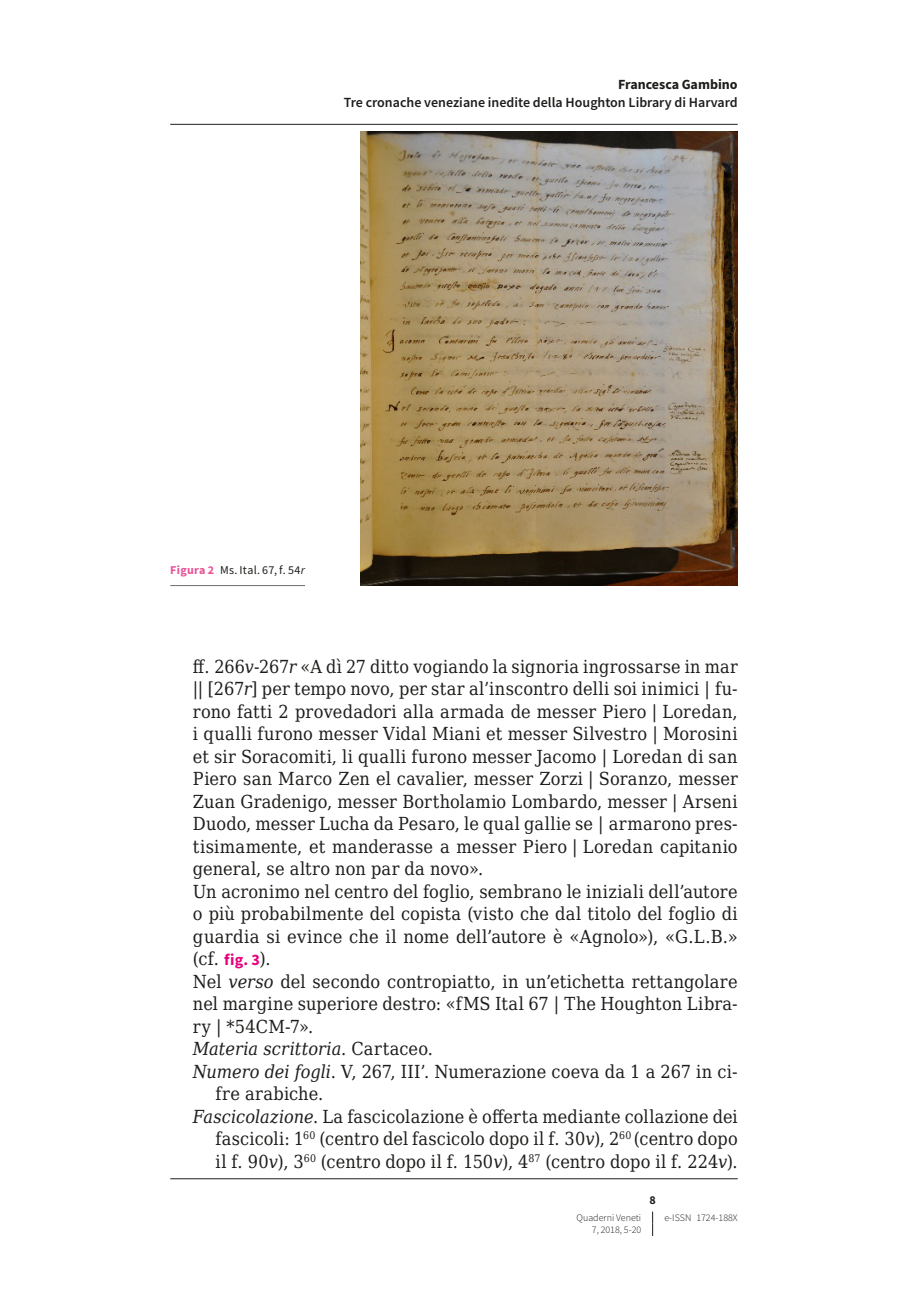
<style>
.page{position:relative;width:908px;height:1304px;background:#fff}
.page>*{position:absolute;margin:0;border:0;box-sizing:border-box;transform-origin:0 0}
.t1{font:18px "DejaVu Serif Condensed";letter-spacing:.01em;color:#1d1d1b}
.t2{font:italic 18px "DejaVu Serif Condensed";letter-spacing:.01em;color:#1d1d1b}
.t3{font:600 14px "Source Sans Pro";color:#1d1d1b}
.t4{font:700 14px "Source Sans Pro";color:#1d1d1b}
.t5{font:12px "Source Sans Pro";letter-spacing:.025em;color:#1d1d1b}
.t6{font:700 12px "Source Sans Pro";color:#1d1d1b}
.t7{font:300 10px "Source Sans Pro";color:#1d1d1b}
.s1{font-weight:700;color:#ea5297}
.s2{font-style:italic}
.s3{font-family:"Source Sans Pro";font-weight:700;font-size:16px;color:#e6007d}
.s4{font-style:normal}
</style>
<div class="page">
<hr style="left:170px;top:585px;width:135px;height:1px;background:#706f6f">
<img style="left:360px;top:132px;width:377px;height:453px">
<svg style="left:652px;top:1212px;width:1px;height:24px"></svg>
<hr style="left:170px;top:124px;width:567px;height:1px;background:#1d1d1b">
<hr style="left:170px;top:1178px;width:567px;height:1px;background:#1d1d1b">
<p class="t4" style="left:618px;top:75px;width:121px">Francesca Gambino</p>
<p class="t3" style="left:343px;top:94px;width:395px">Tre cronache veneziane inedite della Houghton Library di Harvard</p>
<p class="t5" style="left:170px;top:562px;width:136px"><span class="s1">Figura 2</span> Ms. Ital. 67, f. 54<span class="s2">r</span></p>
<p class="t1" style="left:193px;top:653px;width:546px">ff. 266<span class="s2">v</span>-267<span class="s2">r</span> «A dì 27 ditto vogiando la signoria ingrossarse in mar</p>
<p class="t1" style="left:193px;top:675px;width:546px">|| [267<span class="s2">r</span>] per tempo novo, per star al’inscontro delli soi inimici | fu-</p>
<p class="t1" style="left:193px;top:698px;width:546px">rono fatti 2 provedadori alla armada de messer Piero | Loredan,</p>
<p class="t1" style="left:193px;top:720px;width:546px">i qualli furono messer Vidal Miani et messer Silvestro | Morosini</p>
<p class="t1" style="left:193px;top:743px;width:546px">et sir Soracomiti, li qualli furono messer Jacomo | Loredan di san</p>
<p class="t1" style="left:193px;top:765px;width:546px">Piero san Marco Zen el cavalier, messer Zorzi | Soranzo, messer</p>
<p class="t1" style="left:193px;top:788px;width:546px">Zuan Gradenigo, messer Bortholamio Lombardo, messer | Arseni</p>
<p class="t1" style="left:193px;top:810px;width:546px">Duodo, messer Lucha da Pesaro, le qual gallie se | armarono pres-</p>
<p class="t1" style="left:193px;top:833px;width:546px">tisimamente, et manderasse a messer Piero | Loredan capitanio</p>
<p class="t1" style="left:193px;top:855px;width:292px">general, se altro non par da novo».</p>
<p class="t1" style="left:193px;top:878px;width:546px">Un acronimo nel centro del foglio, sembrano le iniziali dell’autore</p>
<p class="t1" style="left:193px;top:900px;width:546px">o più probabilmente del copista (visto che dal titolo del foglio di</p>
<p class="t1" style="left:193px;top:923px;width:546px">guardia si evince che il nome dell’autore è «Agnolo»), «G.L.B.»</p>
<p class="t1" style="left:193px;top:945px;width:79px">(cf. <span class="s3">fig. 3</span>).</p>
<p class="t1" style="left:193px;top:968px;width:546px">Nel <span class="s2">verso</span> del secondo contropiatto, in un’etichetta rettangolare</p>
<p class="t1" style="left:193px;top:990px;width:546px">nel margine superiore destro: «fMS Ital 67 | The Houghton Libra-</p>
<p class="t1" style="left:193px;top:1013px;width:122px">ry | *54CM-7».</p>
<p class="t2" style="left:193px;top:1035px;width:241px">Materia scrittoria<span class="s4">. Cartaceo.</span></p>
<p class="t1" style="left:193px;top:1058px;width:546px"><span class="s2">Numero dei fogli</span>. V, 267, III’. Numerazione coeva da 1 a 267 in ci-</p>
<p class="t1" style="left:215px;top:1080px;width:109px">fre arabiche.</p>
<p class="t1" style="left:193px;top:1103px;width:546px"><span class="s2">Fascicolazione</span>. La fascicolazione è offerta mediante collazione dei</p>
<p class="t1" style="left:215px;top:1125px;width:523px">fascicoli: 1<sup>60</sup> (centro del fascicolo dopo il f. 30<span class="s2">v</span>), 2<sup>60</sup> (centro dopo</p>
<p class="t1" style="left:215px;top:1148px;width:523px">il f. 90<span class="s2">v</span>), 3<sup>60</sup> (centro dopo il f. 150<span class="s2">v</span>), 4<sup>87</sup> (centro dopo il f. 224<span class="s2">v</span>).</p>
<p class="t6" style="left:649px;top:1192px;width:8px">8</p>
<p class="t7" style="left:576px;top:1212px;width:66px">Quaderni Veneti</p>
<p class="t7" style="left:664px;top:1212px;width:75px">e-ISSN 1724-188X</p>
<p class="t7" style="left:591px;top:1224px;width:51px">7, 2018, 5-20</p>
</div>
